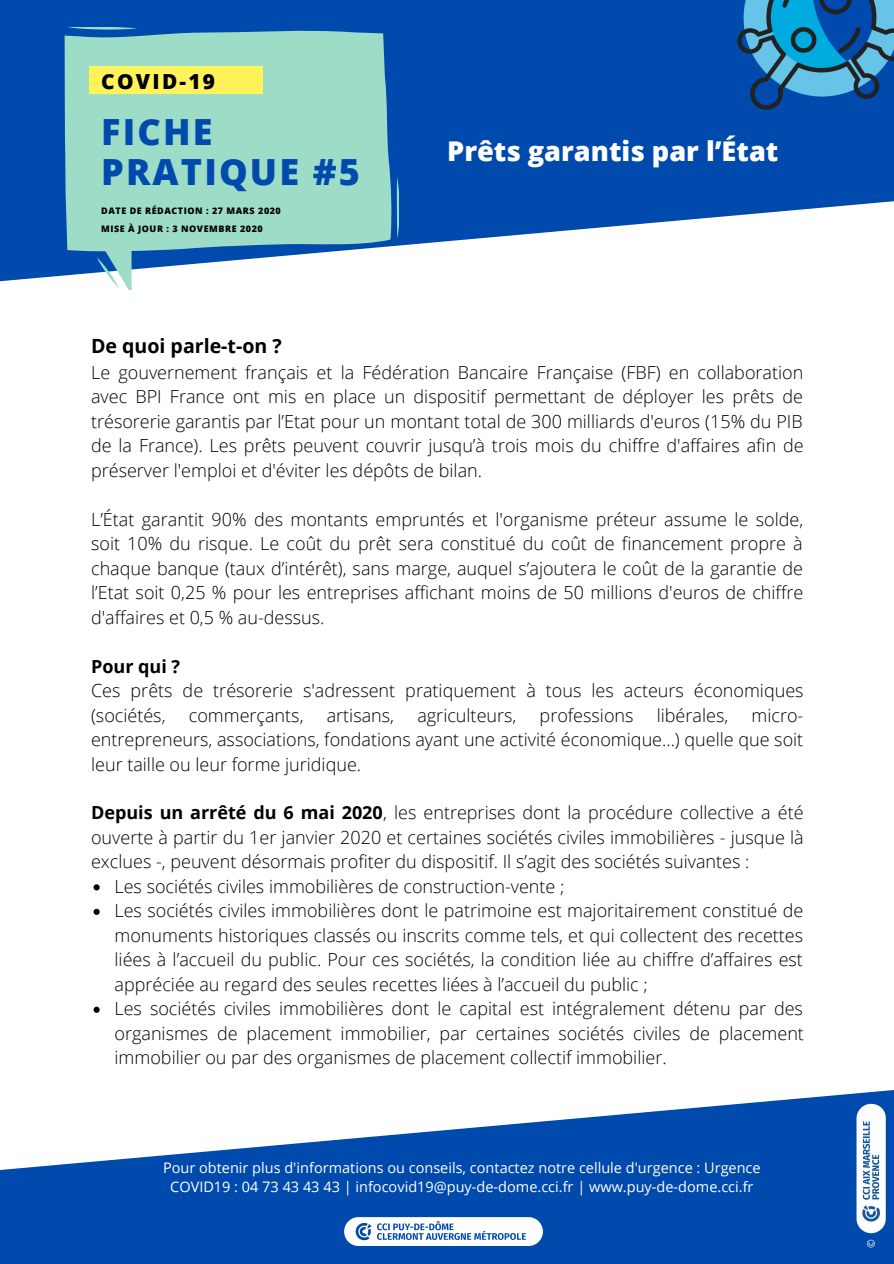
<style>
.page{position:relative;width:894px;height:1264px;background:#fff}
.page>*{position:absolute;margin:0;border:0;box-sizing:border-box;transform-origin:0 0}
.t1{font:800 36px/39.8px "Open Sans";letter-spacing:.06em;color:#004aad}
.t2{font:800 27.15px "Open Sans";color:#fff}
.t3{font:800 20.85px "Open Sans";letter-spacing:.11em;color:#000}
.t4{font:700 19.5px "Open Sans";color:#000}
.t5{font:300 18px/24.5px "Open Sans";color:#000;text-align:justify}
.t6{font:700 18px "Open Sans";color:#000}
.t7{font:14.55px/19.2px "Open Sans";color:#fff;text-align:center}
.t8{font:10.5px "Open Sans";color:#fff}
.t9{font:800 9px/18px "Open Sans";letter-spacing:.06em;color:#000}
.s1{font-weight:700}
</style>
<div class="page">
<svg style="left:0;top:0;width:893px;height:282px;fill:#004aad"></svg>
<svg style="left:0;top:1094px;width:893px;height:169px;fill:#004aad"></svg>
<svg style="left:64px;top:29px;width:328px;height:224px;background:#93d4c6"></svg>
<svg style="left:94px;top:231px;width:38px;height:59px"></svg>
<svg style="left:68px;top:27px;width:69px;height:3px"></svg>
<svg style="left:396px;top:177px;width:3px;height:61px"></svg>
<div style="left:89px;top:66px;width:174px;height:28px;background:#fff359"></div>
<svg style="left:93px;top:884px;width:7px;height:6px"></svg>
<svg style="left:93px;top:908px;width:7px;height:6px"></svg>
<svg style="left:93px;top:1006px;width:7px;height:6px"></svg>
<img style="left:720px;top:0;width:173px;height:116px">
<img style="left:344px;top:1217px;width:198px;height:28px">
<img style="left:847px;top:1090px;width:46px;height:157px">
<p class="t3" style="left:101px;top:66px;width:115px">COVID-19</p>
<h1 class="t1" style="left:101px;top:111px;width:260px">FICHE<br>PRATIQUE #5</h1>
<p class="t9" style="left:101px;top:202px;width:181px">DATE DE RÉDACTION : 27 MARS 2020<br>MISE À JOUR : 3 NOVEMBRE 2020</p>
<h2 class="t2" style="left:447px;top:132px;width:332px">Prêts garantis par l’État</h2>
<p class="t4" style="left:91px;top:332px;width:192px">De quoi parle-t-on ?</p>
<p class="t5" style="left:91px;top:359px;width:714px">Le gouvernement français et la Fédération Bancaire Française (FBF) en collaboration avec BPI France ont mis en place un dispositif permettant de déployer les prêts de trésorerie garantis par l’Etat pour un montant total de 300 milliards d'euros (15% du PIB de la France). Les prêts peuvent couvrir jusqu’à trois mois du chiffre d'affaires afin de préserver l'emploi et d'éviter les dépôts de bilan.</p>
<p class="t5" style="left:91px;top:506px;width:713px">L’État garantit 90% des montants empruntés et l'organisme préteur assume le solde, soit 10% du risque. Le coût du prêt sera constitué du coût de financement propre à chaque banque (taux d’intérêt), sans marge, auquel s’ajoutera le coût de la garantie de l’Etat soit 0,25 % pour les entreprises affichant moins de 50 millions d'euros de chiffre d'affaires et 0,5 % au-dessus.</p>
<p class="t6" style="left:91px;top:653px;width:91px">Pour qui ?</p>
<p class="t5" style="left:91px;top:678px;width:713px">Ces prêts de trésorerie s'adressent pratiquement à tous les acteurs économiques (sociétés,</p>
<p class="t5" style="left:189px;top:702px;width:116px">commerçants,</p>
<p class="t5" style="left:326px;top:702px;width:69px">artisans,</p>
<p class="t5" style="left:417px;top:702px;width:100px">agriculteurs,</p>
<p class="t5" style="left:539px;top:702px;width:95px">professions</p>
<p class="t5" style="left:656px;top:702px;width:73px">libérales,</p>
<p class="t5" style="left:91px;top:702px;width:713px;text-indent:660px">micro&shy;entrepreneurs, associations, fondations ayant une activité économique...) quelle que soit leur taille ou leur forme juridique.</p>
<p class="t5" style="left:91px;top:800px;width:714px"><span class="s1">Depuis un arrêté du 6 mai 2020</span>, les entreprises dont la procédure collective a été ouverte à partir du 1er janvier 2020 et certaines sociétés civiles immobilières - jusque là exclues -, peuvent désormais profiter du dispositif. Il s’agit des sociétés suivantes :</p>
<p class="t5" style="left:114px;top:873px;width:690px;text-align:left">Les sociétés civiles immobilières de construction-vente ;<br>Les sociétés civiles immobilières dont le patrimoine est majoritairement constitué de monuments historiques classés ou inscrits comme tels, et qui collectent des recettes liées à l’accueil du public. Pour ces sociétés, la condition liée au chiffre d’affaires est appréciée au regard des seules recettes liées à l’accueil du public ;<br>Les sociétés civiles immobilières dont le capital est intégralement détenu par des organismes de placement immobilier, par certaines sociétés civiles de placement immobilier ou par des organismes de placement collectif immobilier.</p>
<p class="t7" style="left:163px;top:1157px;width:599px">Pour obtenir plus d'informations ou conseils, contactez notre cellule d'urgence : Urgence<br>COVID19 : 04 73 43 43 43 | infocovid19@puy-de-dome.cci.fr | www.puy-de-dome.cci.fr</p>
<p class="t8" style="left:863px;top:1247px;width:10px;rotate:-90deg">©</p>
</div>
